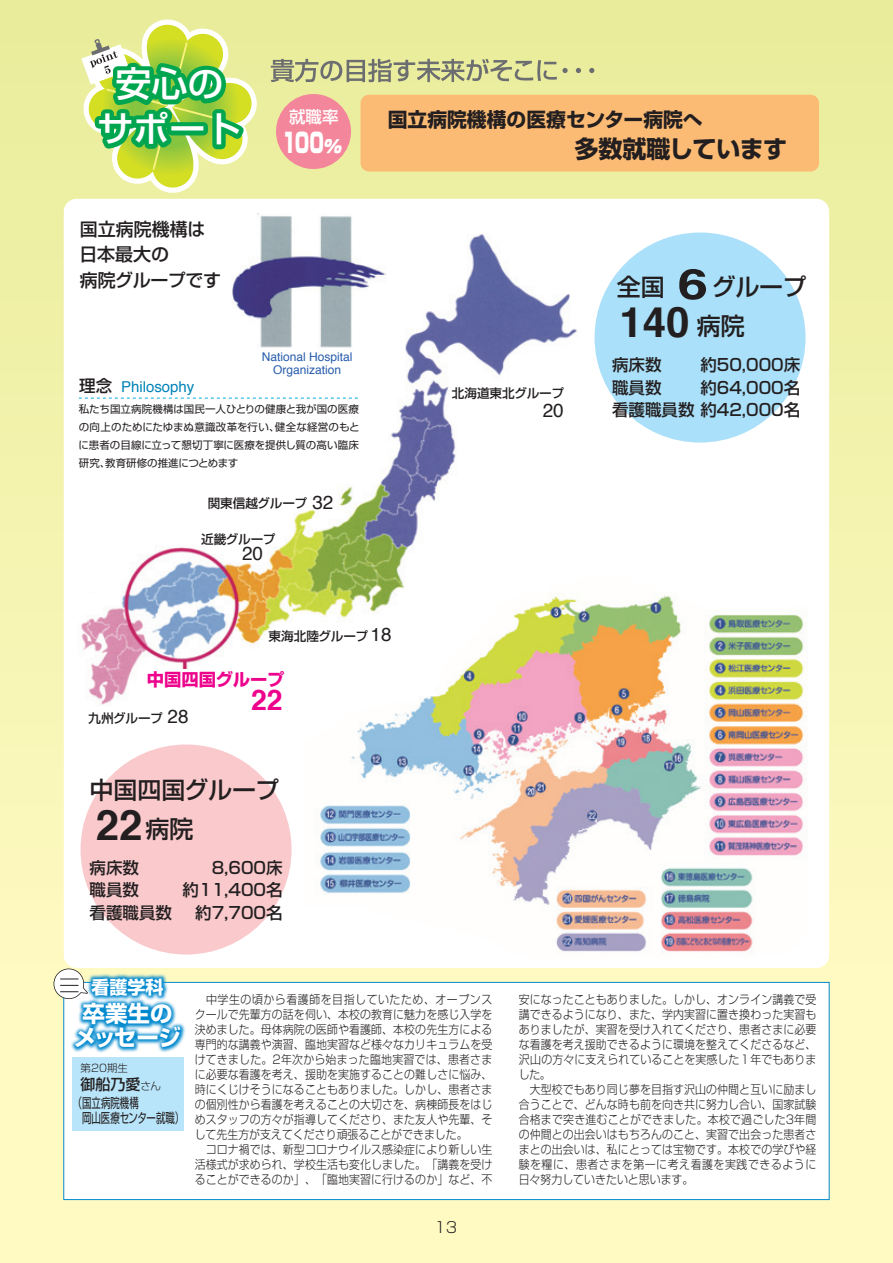
<style>
.page{position:relative;width:893px;height:1263px;background:#fff}
.page>*{position:absolute;margin:0;border:0;box-sizing:border-box;transform-origin:0 0}
.t1{font:700 42px "Helvetica";color:#231f20}
.t2{font:700 42px "Helvetica";color:#231f20;scale:1.3 1}
.t3{font:500 35.25px/45px "Shin Go Pro";color:#fff;text-align:center}
.t4{font:700 28.35px "Helvetica";color:#ed028c}
.t5{font:900 27px "Shin Go";color:#fff;scale:.67 1}
.t6{font:500 24px/39px "Shin Go Pro";letter-spacing:-.005em;color:#231f20}
.t7{font:700 24px "Shin Go Pro";letter-spacing:-.015em;color:#231f20}
.t8{font:700 22.5px/24px "Shin Go Pro";color:#fff;text-align:center}
.t9{font:700 19.8px "Shin Go Pro";color:#231f20}
.t10{font:18.9px "Helvetica";color:#231f20}
.t11{font:500 18px/25.5px "Shin Go Pro";color:#231f20}
.t12{font:700 18px "Shin Go Pro";color:#fff}
.t13{font:700 17.4px "Shin Go Pro";color:#ed028c}
.t14{font:500 16.5px/22.5px "Shin Go Pro";color:#231f20}
.t15{font:500 16.5px "Shin Go Pro";color:#fff}
.t16{font:15px "Helvetica";color:#0083b6}
.t17{font:500 15px "Shin Go Pro";color:#231f20}
.t18{font:300 15px "Shin Go Pro";color:#231f20}
.t19{font:13.5px/15px "Shin Go Pro";color:#231f20;scale:.7 1}
.t20{font:500 12.6px "Shin Go Pro";letter-spacing:-.005em;color:#231f20}
.t21{font:300 12px/15px "Shin Go Pro";letter-spacing:.01em;color:#231f20;scale:.91 1}
.t22{font:12px/13.5px "Helvetica";color:#275caa;text-align:center}
.t23{font:10.5px/18px "Shin Go Pro";color:#231f20;text-align:justify}
.t24{font:300 10.5px "Shin Go Pro";color:#231f20}
.s1{font-size:18px}
.s2{font-family:"Shin Go Pro";font-weight:500;font-size:16.5px;color:#231f20}
.s3{font-weight:300;font-size:10.5px}
</style>
<div class="page">
<div style="left:0;top:0;width:893px;height:1263px;background:linear-gradient(to bottom,#e9ed9c,#fffcc8)"></div>
<div style="left:64px;top:982px;width:765px;height:218px;background:#fff;border:1px solid #0089cf"></div>
<div style="left:64px;top:199px;width:765px;height:769px;background:#fff;border-radius:13px"></div>
<img style="left:78px;top:233px;width:499px;height:472px">
<img style="left:306px;top:576px;width:501px;height:376px">
<div style="left:72px;top:1057px;width:111px;height:74px;background:#b9e5fa"></div>
<svg style="left:271px;top:59px;width:297px;height:23px;background:#bcbe8c"></svg>
<svg style="left:576px;top:68px;width:5px;height:5px"></svg>
<svg style="left:589px;top:68px;width:5px;height:5px"></svg>
<svg style="left:81px;top:10px;width:176px;height:189px;background:#a9d778"></svg>
<img style="left:232px;top:213px;width:153px;height:137px">
<div style="left:595px;top:233px;width:211px;height:210px;background:#aae0f9;border-radius:50%"></div>
<div style="left:81px;top:744px;width:211px;height:210px;background:#f9c9cc;border-radius:50%"></div>
<div style="left:361px;top:95px;width:458px;height:77px;background:#fcbb74;border-radius:9px"></div>
<div style="left:276px;top:94px;width:75px;height:75px;background:#f3869a;border-radius:50%"></div>
<div style="left:178px;top:669px;width:17px;height:22px;background:#fff"></div>
<svg style="left:79px;top:398px;width:280px;height:1px"></svg>
<img style="left:17px;top:920px;width:222px;height:187px">
<h2 class="t3" style="left:97px;top:57px;width:145px">安心のサポート</h2>
<h3 class="t11" style="left:79px;top:214px;width:143px">国立病院機構は日本最大の<br>病院グループです</h3>
<h3 class="t15" style="left:289px;top:103px;width:51px">就職率</h3>
<h3 class="t5" style="left:282px;top:124px;width:91px">100<span class="s1">％</span></h3>
<p class="t22" style="left:262px;top:350px;width:92px">National Hospital<br>Organization</p>
<p class="t23" style="left:78px;top:399px;width:283px">私たち国立病院機構は国民一人ひとりの健康と我が国の医療の向上のためにたゆまぬ意識改革を行い、健全な経営のもとに患者の目線に立って懇切丁寧に医療を提供し質の高い臨床研究、教育研修の推進につとめます</p>
<p class="t16" style="left:79px;top:375px;width:117px"><span class="s2">理念</span> Philosophy</p>
<h3 class="t10" style="left:312px;top:488px;width:23px">32</h3>
<p class="t20" style="left:208px;top:493px;width:101px">関東信越グループ</p>
<p class="t20" style="left:201px;top:528px;width:76px">近畿グループ</p>
<h3 class="t10" style="left:242px;top:538px;width:23px">20</h3>
<h3 class="t9" style="left:388px;top:104px;width:316px">国立病院機構の医療センター病院へ</h3>
<h3 class="t7" style="left:575px;top:130px;width:214px">多数就職しています</h3>
<p class="t20" style="left:452px;top:383px;width:114px">北海道東北グループ</p>
<h3 class="t10" style="left:543px;top:395px;width:23px">20</h3>
<h1 class="t2" style="left:678px;top:250px;width:25px">6</h1>
<h3 class="t6" style="left:617px;top:264px;width:191px">全国　　グループ　　</h3>
<h1 class="t1" style="left:620px;top:288px;width:72px">140</h1>
<h3 class="t6" style="left:697px;top:303px;width:49px">病院</h3>
<h3 class="t14" style="left:612px;top:352px;width:190px">病床数<br>職員数<br>看護職員数約42,000名</h3>
<h3 class="t14" style="left:700px;top:352px;width:101px">約50,000床約64,000名</h3>
<h3 class="t10" style="left:371px;top:620px;width:23px">18</h3>
<p class="t20" style="left:269px;top:626px;width:101px">東海北陸グループ</p>
<h3 class="t13" style="left:147px;top:666px;width:139px">中国四国グループ</h3>
<h3 class="t10" style="left:168px;top:701px;width:23px">28</h3>
<p class="t20" style="left:88px;top:707px;width:76px">九州グループ</p>
<h3 class="t4" style="left:251px;top:677px;width:33px">22</h3>
<h3 class="t6" style="left:90px;top:768px;width:191px">中国四国グループ　　 病院</h3>
<h1 class="t1" style="left:96px;top:791px;width:48px">22</h1>
<h3 class="t14" style="left:90px;top:854px;width:84px">病床数<br>職員数<br>看護職員数</h3>
<h3 class="t14" style="left:183px;top:854px;width:101px;text-align:right">8,600床約11,400名約7,700名</h3>
<h3 class="t12" style="left:92px;top:972px;width:74px">看護学科</h3>
<h3 class="t8" style="left:74px;top:999px;width:109px">卒業生のメッセージ</h3>
<p class="t24" style="left:81px;top:1059px;width:59px">第20期生　</p>
<p class="t17" style="left:81px;top:1072px;width:82px">御船乃愛<span class="s3">さん</span></p>
<p class="t19" style="left:82px;top:1093px;width:148px;text-indent:-9px">（国立病院機構<br>岡山医療センター就職）</p>
<p class="t21" style="left:195px;top:991px;width:329px">　中学生の頃から看護師を目指していたため、オープンスクールで先輩方の話を伺い、本校の教育に魅力を感じ入学を決めました。母体病院の医師や看護師、本校の先生方による専門的な講義や演習、臨地実習など様々なカリキュラムを受けてきました。2年次から始まった臨地実習では、患者さまに必要な看護を考え、援助を実施することの難しさに悩み、時にくじけそうになることもありました。しかし、患者さまの個別性から看護を考えることの大切さを、病棟師長をはじめスタッフの方々が指導してくださり、また友人や先輩、そして先生方が支えてくださり頑張ることができました。<br>　コロナ禍では、新型コロナウイルス感染症により新しい生活様式が求められ、学校生活も変化しました。「講義を受けることができるのか」、「臨地実習に行けるのか」など、不</p>
<p class="t21" style="left:519px;top:991px;width:329px">安になったこともありました。しかし、オンライン講義で受講できるようになり、また、学内実習に置き換わった実習もありましたが、実習を受け入れてくださり、患者さまに必要な看護を考え援助できるように環境を整えてくださるなど、沢山の方々に支えられていることを実感した１年でもありました。<br>　大型校でもあり同じ夢を目指す沢山の仲間と互いに励まし合うことで、どんな時も前を向き共に努力し合い、国家試験合格まで突き進むことができました。本校で過ごした3年間の仲間との出会いはもちろんのこと、実習で出会った患者さまとの出会いは、私にとっては宝物です。本校での学びや経験を糧に、患者さまを第一に考え看護を実践できるように日々努力していきたいと思います。</p>
<p class="t18" style="left:434px;top:1215px;width:24px">13</p>
</div>
